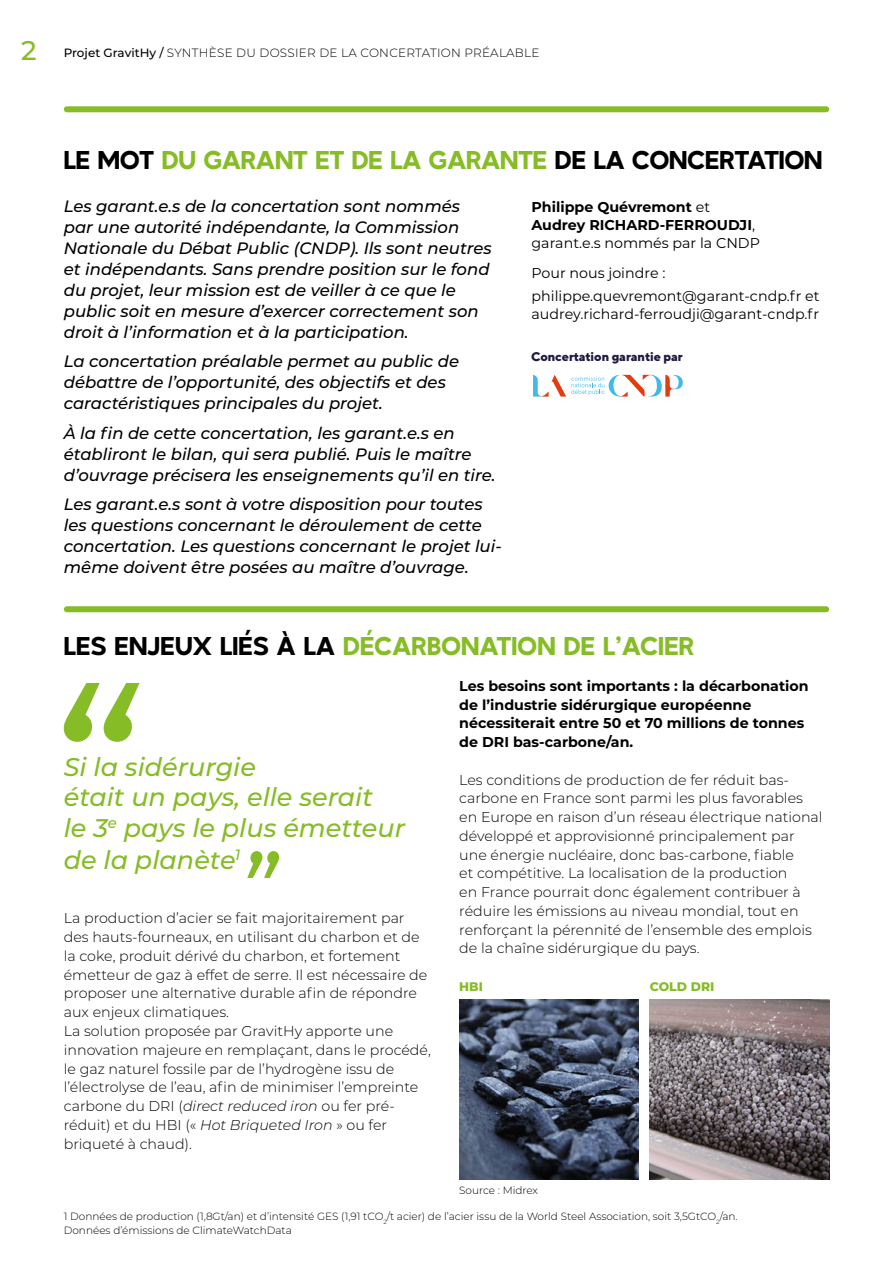
<style>
.page{position:relative;width:893px;height:1263px;background:#fff}
.page>*{position:absolute;margin:0;border:0;box-sizing:border-box;transform-origin:0 0}
.t1{font:500 27px "Montserrat";color:#86bc25}
.t2{font:italic 500 25.5px/31px "Montserrat";color:#86bc25}
.t3{font:25.5px "Tango Sans";color:#000}
.t4{font:25.5px "Tango Sans";letter-spacing:.01em;color:#86bc25}
.t5{font:italic 500 16.5px/21px "Montserrat";color:#000}
.t6{font:300 14.25px/18.8px "Montserrat";color:#000}
.t7{font:700 14.25px/18.8px "Montserrat";color:#000}
.t8{font:14.25px/22.2px "Montserrat";color:#000}
.t9{font:800 12.45px "TT Norms";letter-spacing:-.01em;color:#201a41}
.t10{font:800 12.45px "Montserrat";color:#86bc25}
.t11{font:300 12px "Montserrat";letter-spacing:.02em;color:#000}
.t12{font:300 10.5px/13.5px "Montserrat";color:#000}
.s1{font-weight:500}
.s2{color:#86bc25}
.s3{font-weight:400}
.s4{color:#000}
.s5{font-style:italic}
</style>
<div class="page">
<div style="left:67px;top:106px;width:759px;height:6px;background:#86bc25"></div>
<svg style="left:247px;top:851px;width:32px;height:27px"></svg>
<div style="left:67px;top:606px;width:759px;height:6px;background:#86bc25"></div>
<svg style="left:533px;top:375px;width:150px;height:22px"></svg>
<img style="left:650px;top:999px;width:179px;height:180px">
<img style="left:459px;top:999px;width:180px;height:180px">
<svg style="left:64px;top:683px;width:75px;height:59px"></svg>
<h1 class="t1" style="left:21px;top:32px;width:17px">2</h1>
<p class="t11" style="left:64px;top:45px;width:477px"><span class="s1">Projet GravitHy /</span> SYNTHÈSE DU DOSSIER DE LA CONCERTATION PRÉALABLE</p>
<h2 class="t3" style="left:64px;top:144px;width:760px">LE MOT <span class="s2">DU GARANT ET DE LA GARANTE</span> DE LA CONCERTATION</h2>
<p class="t5" style="left:64px;top:195px;width:429px">Les garant.e.s de la concertation sont nommés par une autorité indépendante, la Commission Nationale du Débat Public (CNDP). Ils sont neutres et indépendants. Sans prendre position sur le fond du projet, leur mission est de veiller à ce que le public soit en mesure d’exercer correctement son droit à l’information et à la participation.</p>
<p class="t5" style="left:64px;top:350px;width:397px">La concertation préalable permet au public de débattre de l’opportunité, des objectifs et des caractéristiques principales du projet.</p>
<p class="t5" style="left:64px;top:422px;width:433px">À la fin de cette concertation, les garant.e.s en établiront le bilan, qui sera publié. Puis le maître d’ouvrage précisera les enseignements qu’il en tire.</p>
<p class="t5" style="left:64px;top:493px;width:439px">Les garant.e.s sont à votre disposition pour toutes les questions concernant le déroulement de cette concertation. Les questions concernant le projet lui&shy;même doivent être posées au maître d’ouvrage.</p>
<p class="t7" style="left:531px;top:197px;width:230px;line-height:18px">Philippe Quévremont <span class="s3">et<br></span>Audrey RICHARD-FERROUDJI<span class="s3">, garant.e.s nommés par la CNDP</span></p>
<p class="t8" style="left:531px;top:262px;width:290px">Pour nous joindre : philippe.quevremont@garant-cndp.fr et</p>
<p class="t8" style="left:531px;top:302px;width:289px">audrey.richard-ferroudji@garant-cndp.fr</p>
<p class="t9" style="left:531px;top:348px;width:153px">Concertation garantie par</p>
<h2 class="t4" style="left:64px;top:630px;width:632px"><span class="s4">LES ENJEUX LIÉS À LA</span> DÉCARBONATION DE L’ACIER</h2>
<h2 class="t2" style="left:64px;top:750px;width:343px">Si la sidérurgie<br>était un pays, elle serait<br>le 3<sup>e</sup> pays le plus émetteur de la planète<sup>1</sup></h2>
<p class="t6" style="left:64px;top:908px;width:369px">La production d’acier se fait majoritairement par des hauts-fourneaux, en utilisant du charbon et de la coke, produit dérivé du charbon, et fortement émetteur de gaz à effet de serre. Il est nécessaire de proposer une alternative durable afin de répondre aux enjeux climatiques.<br>La solution proposée par GravitHy apporte une innovation majeure en remplaçant, dans le procédé, le gaz naturel fossile par de l’hydrogène issu de l’électrolyse de l’eau, afin de minimiser l’empreinte carbone du DRI (<span class="s5">direct reduced iron</span> ou fer pré&shy;réduit) et du HBI (« <span class="s5">Hot Briqueted Iron</span> » ou fer briqueté à chaud).</p>
<p class="t7" style="left:459px;top:676px;width:351px">Les besoins sont importants : la décarbonation de l’industrie sidérurgique européenne nécessiterait entre 50 et 70 millions de tonnes de DRI bas-carbone/an.</p>
<p class="t6" style="left:459px;top:770px;width:365px">Les conditions de production de fer réduit bas&shy;carbone en France sont parmi les plus favorables en Europe en raison d’un réseau électrique national développé et approvisionné principalement par une énergie nucléaire, donc bas-carbone, fiable<br>et compétitive. La localisation de la production<br>en France pourrait donc également contribuer à réduire les émissions au niveau mondial, tout en renforçant la pérennité de l’ensemble des emplois de la chaîne sidérurgique du pays.</p>
<p class="t10" style="left:459px;top:977px;width:25px">HBI</p>
<p class="t10" style="left:650px;top:977px;width:66px">COLD DRI</p>
<p class="t12" style="left:459px;top:1183px;width:80px">Source : Midrex</p>
<p class="t12" style="left:64px;top:1209px;width:675px">1 Données de production (1,8Gt/an) et d’intensité GES (1,91 tCO<sub>2</sub>/t acier) de l’acier issu de la World Steel Association, soit 3,5GtCO<sub>2</sub>/an.<br>Données d’émissions de ClimateWatchData</p>
</div>
